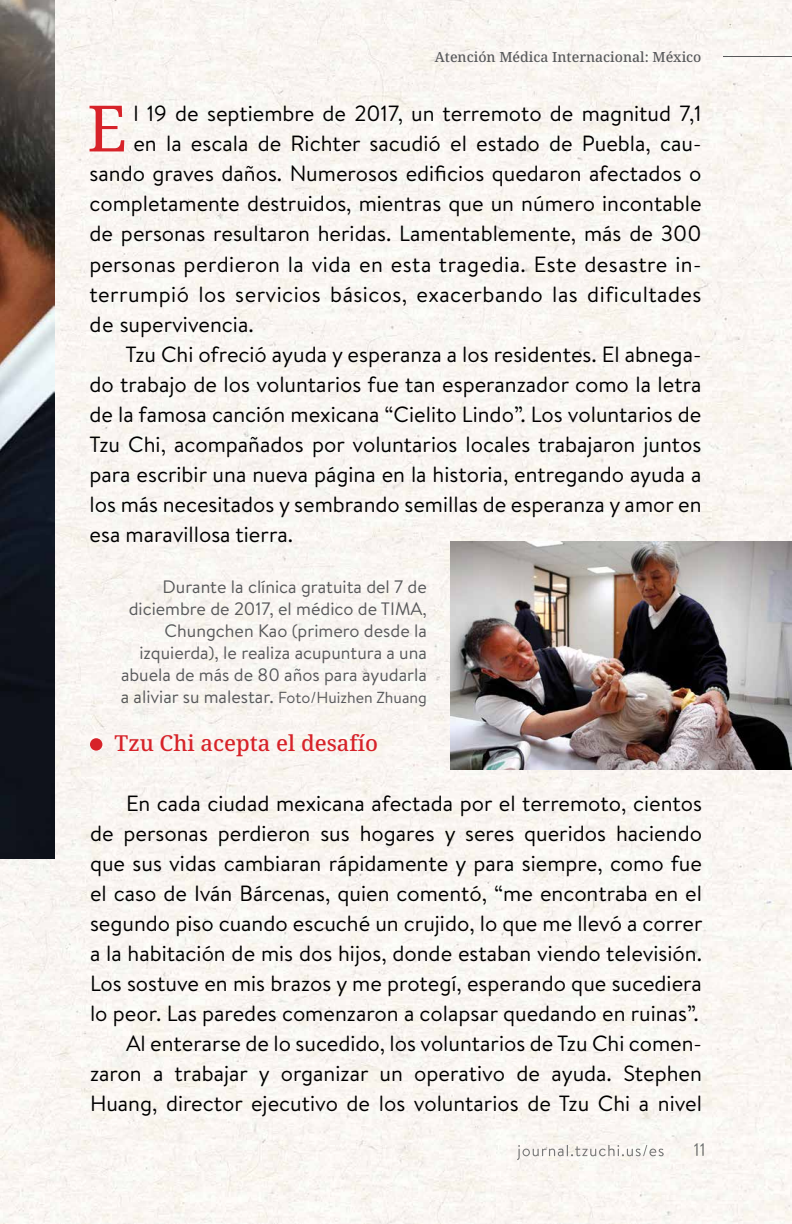
<style>
.page{position:relative;width:792px;height:1224px;background:#fff}
.page>*{position:absolute;margin:0;border:0;box-sizing:border-box;transform-origin:0 0}
.t1{font:64px "Noto Serif";color:#d72229}
.t2{font:22px/30px "Brandon Text";color:#000;text-align:right}
.t3{font:22px "Brandon Text";letter-spacing:.02em;color:#000}
.t4{font:22px "Noto Serif";color:#d72229}
.t5{font:18px/22px "Brandon Text";color:#58595b;text-align:right}
.t6{font:14px "Noto Serif";color:#58595b}
.s1{font-size:16px}
</style>
<div class="page">
<div style="left:55px;top:0;width:605px;height:611px;background:#f9f5f2"></div>
<div style="left:660px;top:0;width:132px;height:1224px;background:#faf6f3"></div>
<div style="left:0;top:611px;width:661px;height:613px;background:#faf6f2"></div>
<svg style="left:694px;top:1143px;width:10px;height:13px"></svg>
<img style="left:517px;top:1145px;width:147px;height:15px">
<img style="left:0;top:0;width:55px;height:858px">
<img style="left:450px;top:542px;width:342px;height:228px">
<div style="left:90px;top:738px;width:12px;height:13px;background:#d72229;border-radius:50%"></div>
<hr style="left:723px;top:56px;width:69px;height:1px;background:#58595b">
<p class="t6" style="left:435px;top:47px;width:268px">Atención Médica Internacional: México</p>
<h1 class="t1" style="left:87px;top:84px;width:41px">E</h1>
<p class="t2" style="left:133px;top:98px;width:570px">l 19 de septiembre de 2017, un terremoto de magnitud 7,1</p>
<p class="t2" style="left:133px;top:128px;width:570px">en la escala de Richter sacudió el estado de Puebla, cau-</p>
<p class="t2" style="left:90px;top:158px;width:613px">sando graves daños. Numerosos edificios quedaron afectados o</p>
<p class="t2" style="left:90px;top:188px;width:614px">completamente destruidos, mientras que un número incontable</p>
<p class="t2" style="left:90px;top:218px;width:613px">de personas resultaron heridas. Lamentablemente, más de 300</p>
<p class="t3" style="left:90px;top:249px;width:614px">personas perdieron la vida en esta tragedia. Este desastre in-</p>
<p class="t3" style="left:90px;top:279px;width:613px">terrumpió los servicios básicos, exacerbando las dificultades</p>
<p class="t2" style="left:90px;top:308px;width:166px">de supervivencia.</p>
<p class="t2" style="left:126px;top:338px;width:577px">Tzu Chi ofreció ayuda y esperanza a los residentes. El abnega-</p>
<p class="t2" style="left:90px;top:368px;width:613px">do trabajo de los voluntarios fue tan esperanzador como la letra</p>
<p class="t2" style="left:90px;top:398px;width:613px">de la famosa canción mexicana “Cielito Lindo”. Los voluntarios de</p>
<p class="t2" style="left:90px;top:428px;width:614px">Tzu Chi, acompañados por voluntarios locales trabajaron juntos</p>
<p class="t2" style="left:90px;top:458px;width:614px">para escribir una nueva página en la historia, entregando ayuda a</p>
<p class="t2" style="left:90px;top:488px;width:613px">los más necesitados y sembrando semillas de esperanza y amor en</p>
<p class="t2" style="left:90px;top:518px;width:205px">esa maravillosa tierra.</p>
<p class="t5" style="left:121px;top:575px;width:307px">Durante la clínica gratuita del 7 de diciembre de 2017, el médico de TIMA, Chungchen Kao (primero desde la izquierda), le realiza acupuntura a una abuela de más de 80 años para ayudarla a aliviar su malestar. <span class="s1">Foto/Huizhen Zhuang</span></p>
<p class="t4" style="left:115px;top:728px;width:265px">Tzu Chi acepta el desafío</p>
<p class="t2" style="left:90px;top:787px;width:614px">En cada ciudad mexicana afectada por el terremoto, cientos<br>de personas perdieron sus hogares y seres queridos haciendo que sus vidas cambiaran rápidamente y para siempre, como fue el caso de Iván Bárcenas, quien comentó, “me encontraba en el segundo piso cuando escuché un crujido, lo que me llevó a correr a la habitación de mis dos hijos, donde estaban viendo televisión.<br>Los sostuve en mis brazos y me protegí, esperando que sucediera lo peor. Las paredes comenzaron a colapsar quedando en ruinas”.<br>Al enterarse de lo sucedido, los voluntarios de Tzu Chi comen&shy;zaron a trabajar y organizar un operativo de ayuda. Stephen Huang, director ejecutivo de los voluntarios de Tzu Chi a nivel</p>
</div>
